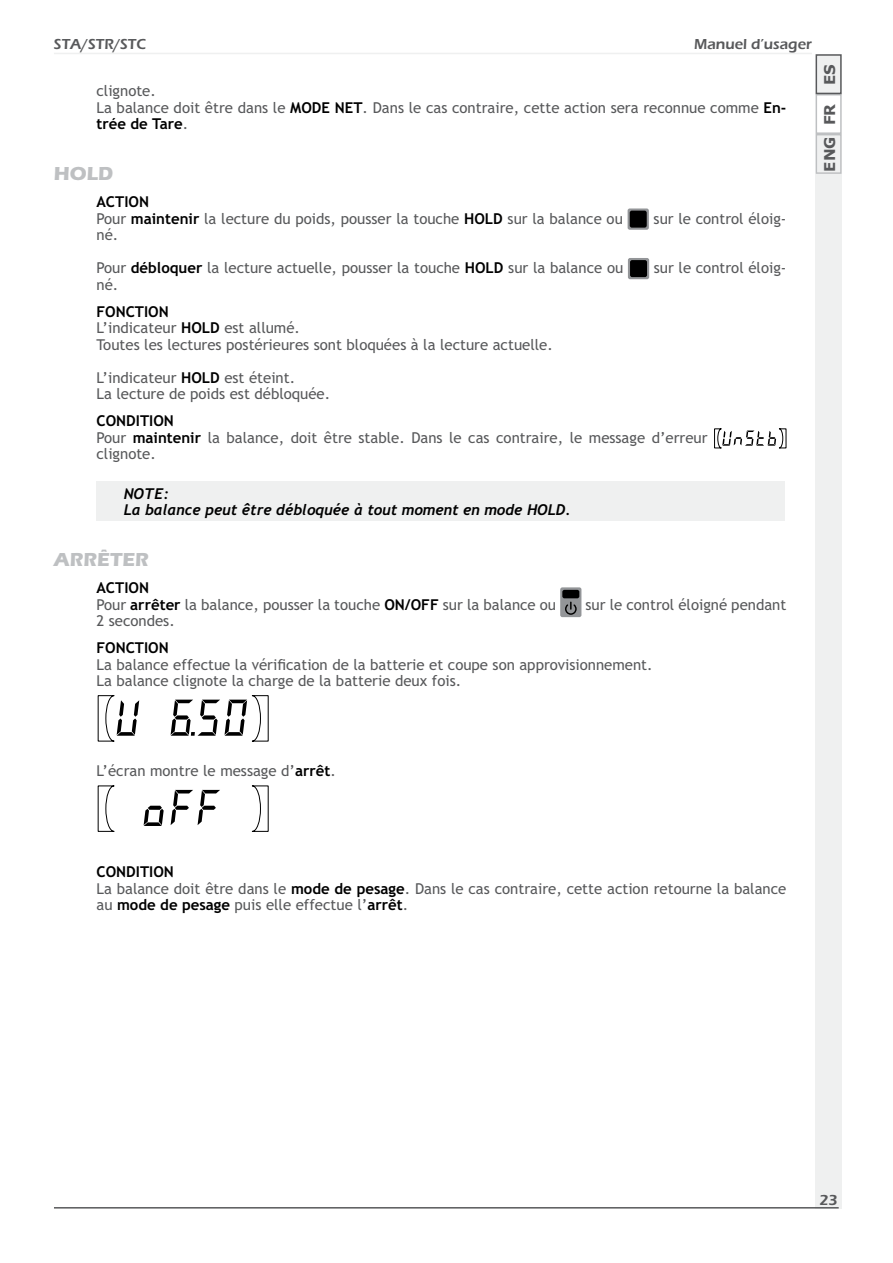
<style>
.page{position:relative;width:893px;height:1263px;background:#fff}
.page>*{position:absolute;margin:0;border:0;box-sizing:border-box;transform-origin:0 0}
.t1{font:700 19.5px "Eras ITC";color:#bec0c2}
.t2{font:15px/16.5px "Trebuchet MS";color:#58595b}
.t3{font:italic 700 15px/16.5px "Trebuchet";color:#000}
.t4{font:600 15px "Eras ITC";color:#58595b}
.t5{font:700 15px "Trebuchet MS";color:#000}
.t6{font:700 15px "Verdana";color:#58595b}
.s1{font-weight:700;color:#000}
</style>
<div class="page">
<hr style="left:54px;top:53px;width:758px;height:1px;background:#eff0f0">
<div style="left:815px;top:174px;width:27px;height:1035px;background:#eff0f0"></div>
<div style="left:815px;top:94px;width:27px;height:40px;border:2px solid #bec0c2"></div>
<div style="left:816px;top:135px;width:25px;height:38px;background:#eff0f0"></div>
<div style="left:815px;top:134px;width:27px;height:40px;border:2px solid #bec0c2"></div>
<div style="left:816px;top:55px;width:25px;height:38px;background:#eff0f0"></div>
<div style="left:815px;top:54px;width:27px;height:40px;border:2px solid #58595b"></div>
<hr style="left:54px;top:1207px;width:785px;height:2px;background:#58595b">
<svg style="left:627px;top:208px;width:22px;height:22px"></svg>
<div style="left:630px;top:211px;width:17px;height:17px;background:#000;border-radius:2px"></div>
<svg style="left:628px;top:258px;width:21px;height:21px"></svg>
<div style="left:630px;top:260px;width:17px;height:17px;background:#000;border-radius:2px"></div>
<svg style="left:714px;top:429px;width:72px;height:19px"></svg>
<div style="left:96px;top:482px;width:689px;height:39px;background:#eff0f0"></div>
<svg style="left:560px;top:587px;width:21px;height:30px"></svg>
<div style="left:562px;top:590px;width:17px;height:8px;background:#000;border-radius:2px"></div>
<svg style="left:565px;top:602px;width:12px;height:13px"></svg>
<svg style="left:98px;top:695px;width:41px;height:46px"></svg>
<svg style="left:171px;top:695px;width:97px;height:46px"></svg>
<svg style="left:98px;top:786px;width:16px;height:46px"></svg>
<svg style="left:252px;top:786px;width:16px;height:46px"></svg>
<svg style="left:171px;top:790px;width:49px;height:35px"></svg>
<svg style="left:144px;top:806px;width:20px;height:20px"></svg>
<p class="t4" style="left:54px;top:39px;width:94px">STA/STR/STC</p>
<p class="t2" style="left:96px;top:84px;width:691px">clignote.<br>La balance doit être dans le <span class="s1">MODE NET</span>. Dans le cas contraire, cette action sera reconnue comme <span class="s1">En&shy;trée de Tare</span>.</p>
<h1 class="t1" style="left:54px;top:167px;width:61px">HOLD</h1>
<p class="t2" style="left:96px;top:195px;width:528px"><span class="s1">ACTION<br></span>Pour <span class="s1">maintenir</span> la lecture du poids, pousser la touche <span class="s1">HOLD</span> sur la balance ou</p>
<p class="t4" style="left:694px;top:39px;width:119px">Manuel d’usager</p>
<p class="t2" style="left:653px;top:212px;width:134px">sur le control éloig-</p>
<p class="t2" style="left:96px;top:220px;width:528px;line-height:33px">né.<br>Pour <span class="s1">débloquer</span> la lecture actuelle, pousser la touche <span class="s1">HOLD</span> sur la balance ou</p>
<p class="t2" style="left:654px;top:261px;width:134px">sur le control éloig-</p>
<p class="t2" style="left:96px;top:277px;width:23px">né.</p>
<p class="t2" style="left:96px;top:304px;width:458px"><span class="s1">FONCTION<br></span>L’indicateur <span class="s1">HOLD</span> est allumé.<br>Toutes les lectures postérieures sont bloquées à la lecture actuelle.</p>
<p class="t2" style="left:96px;top:370px;width:235px">L’indicateur <span class="s1">HOLD</span> est éteint.<br>La lecture de poids est débloquée.</p>
<p class="t2" style="left:96px;top:414px;width:613px"><span class="s1">CONDITION<br></span>Pour <span class="s1">maintenir</span> la balance, doit être stable. Dans le cas contraire, le message d’erreur clignote.</p>
<p class="t3" style="left:124px;top:486px;width:448px">NOTE:<br>La balance peut être débloquée à tout moment en mode HOLD.</p>
<h1 class="t1" style="left:54px;top:553px;width:96px">ARRÊTER</h1>
<p class="t2" style="left:96px;top:581px;width:461px"><span class="s1">ACTION<br></span>Pour <span class="s1">arrêter</span> la balance, pousser la touche <span class="s1">ON/OFF</span> sur la balance ou</p>
<p class="t2" style="left:585px;top:597px;width:202px">sur le control éloigné pendant</p>
<p class="t2" style="left:96px;top:614px;width:80px">2 secondes.</p>
<p class="t5" style="left:96px;top:642px;width:74px">FONCTION</p>
<p class="t2" style="left:96px;top:657px;width:558px">La balance effectue la vérification de la batterie et coupe son approvisionnement.<br>La balance clignote la charge de la batterie deux fois.</p>
<p class="t6" style="left:821px;top:85px;width:22px;rotate:-90deg">ES</p>
<p class="t6" style="left:821px;top:125px;width:23px;rotate:-90deg">FR</p>
<p class="t6" style="left:821px;top:172px;width:37px;rotate:-90deg">ENG</p>
<p class="t2" style="left:96px;top:764px;width:241px">L’écran montre le message d’<span class="s1">arrêt</span>.</p>
<p class="t2" style="left:96px;top:865px;width:691px"><span class="s1">CONDITION<br></span>La balance doit être dans le <span class="s1">mode de pesage</span>. Dans le cas contraire, cette action retourne la balance au <span class="s1">mode de pesage</span> puis elle effectue l’<span class="s1">arrêt</span>.</p>
<p class="t4" style="left:819px;top:1195px;width:20px">23</p>
</div>
